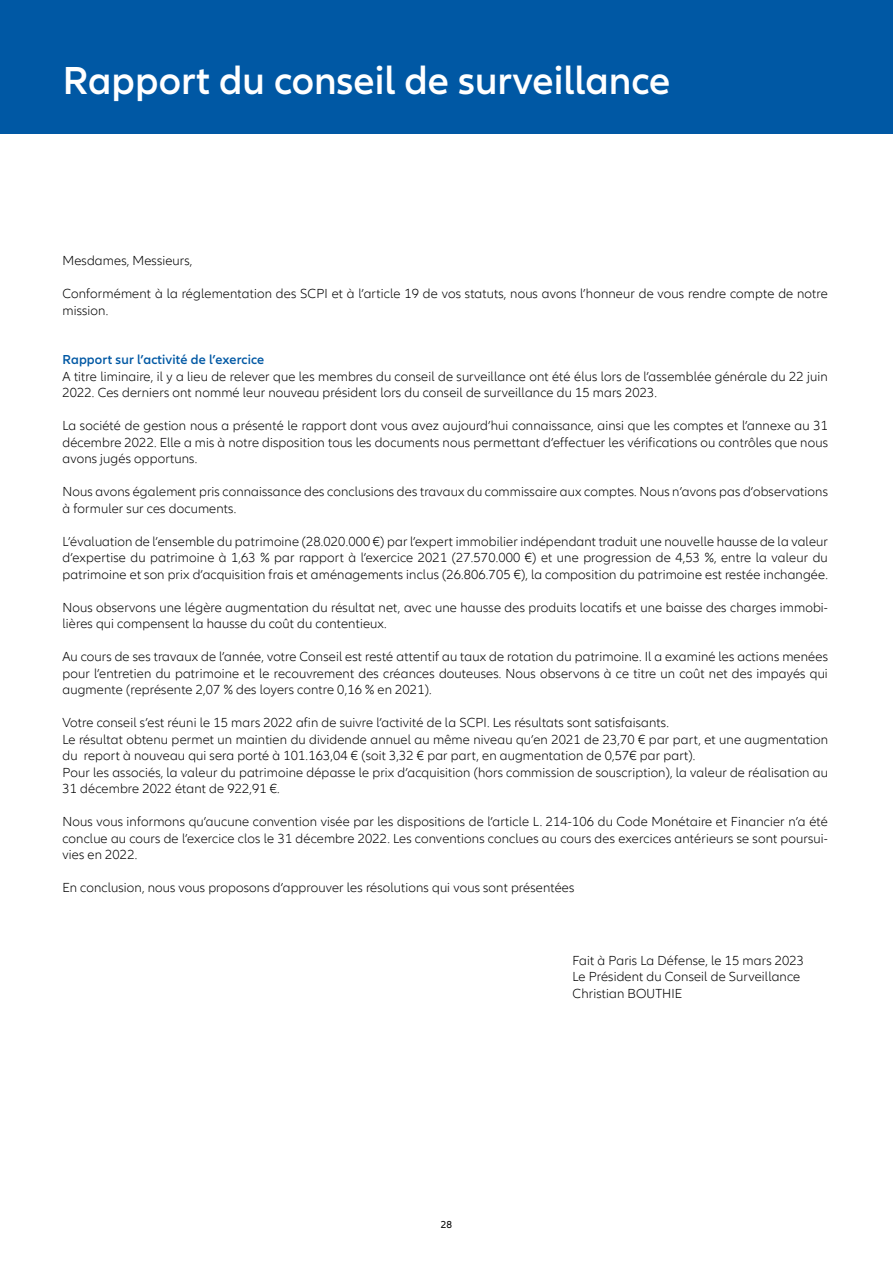
<style>
.page{position:relative;width:893px;height:1263px;background:#fff}
.page>*{position:absolute;margin:0;border:0;box-sizing:border-box;transform-origin:0 0}
.t1{font:600 40.5px "Allianz Neo";color:#fff}
.t2{font:300 13.5px/16.5px "Allianz Neo";letter-spacing:.01em;color:#000}
.t3{font:600 13.5px "Allianz Neo";letter-spacing:.01em;color:#0058a4}
.t4{font:10.5px "Allianz Neo";color:#000}
</style>
<div class="page">
<div style="left:0;top:0;width:893px;height:133px;background:#0058a4"></div>
<h1 class="t1" style="left:63px;top:57px;width:609px">Rapport du conseil de surveillance</h1>
<p class="t2" style="left:62px;top:253px;width:131px">M esdames, M essieurs,</p>
<p class="t2" style="left:62px;top:286px;width:767px">Conformément à la réglementation des SCPI et à l’article 19 de vos statuts, nous avons l’honneur de vous rendre compte de notre mission.</p>
<p class="t3" style="left:62px;top:352px;width:203px">Rapport sur l’activité de l’exercice</p>
<p class="t2" style="left:62px;top:369px;width:767px">A titre liminaire, il y a lieu de relever que les membres du conseil de surveillance ont été élus lors de l’assemblée générale du 22 juin<br>2022. Ces derniers ont nommé leur nouveau président lors du conseil de surveillance du 15 mars 2023.</p>
<p class="t2" style="left:62px;top:418px;width:767px;text-align:justify">La société de gestion nous a présenté le rapport dont vous avez aujourd’hui connaissance, ainsi que les comptes et l’annexe au 31 décembre 2022. Elle a mis à notre disposition tous les documents nous permettant d’effectuer les vérifications ou contrôles que nous avons jugés opportuns.</p>
<p class="t2" style="left:62px;top:484px;width:767px">N ous avons également pris connaissance des conclusions des travaux du commissaire aux comptes. N ous n’avons pas d’observations à formuler sur ces documents.</p>
<p class="t2" style="left:62px;top:534px;width:767px;text-align:justify">L’évaluation de l’ensemble du patrimoine (28.020.000 €) par l’expert immobilier indépendant traduit une nouvelle hausse de la valeur d’expertise du patrimoine à 1,63 % par rapport à l’exercice 2021 (27.570.000 €) et une progression de 4,53 %, entre la valeur du patrimoine et son prix d’acquisition frais et aménagements inclus (26.806.705 €), la composition du patrimoine est restée inchangée.</p>
<p class="t2" style="left:62px;top:600px;width:767px">N ous observons une légère augmentation du résultat net, avec une hausse des produits locatifs et une baisse des charges immobi&shy;lières qui compensent la hausse du coût du contentieux.</p>
<p class="t2" style="left:62px;top:649px;width:767px;text-align:justify">Au cours de ses travaux de l’année, votre Conseil est resté attentif au taux de rotation du patrimoine. I l a examiné les actions menées pour l’entretien du patrimoine et le recouvrement des créances douteuses. N ous observons à ce titre un coût net des impayés qui augmente (représente 2,07 % des loyers contre 0,16 % en 2021).</p>
<p class="t2" style="left:62px;top:715px;width:767px">Votre conseil s’est réuni le 15 mars 2022 afin de suivre l’activité de la SCPI. Les résultats sont satisfaisants.<br>Le résultat obtenu permet un maintien du dividende annuel au même niveau qu’en 2021 de 23,70 € par part, et une augmentation du report à nouveau qui sera porté à 101.163,04 € (soit 3,32 € par part, en augmentation de 0,57€ par part).<br>Pour les associés, la valeur du patrimoine dépasse le prix d’acquisition (hors commission de souscription), la valeur de réalisation au 31 décembre 2022 étant de 922,91 €.</p>
<p class="t2" style="left:62px;top:814px;width:767px;text-align:justify">N ous vous informons qu’aucune convention visée par les dispositions de l’article L. 214-106 du Code M onétaire et Financier n’a été conclue au cours de l’exercice clos le 31 décembre 2022. Les conventions conclues au cours des exercices antérieurs se sont poursui&shy;vies en 2022.</p>
<p class="t2" style="left:62px;top:880px;width:513px">En conclusion, nous vous proposons d’approuver les résolutions qui vous sont présentées</p>
<p class="t4" style="left:441px;top:1219px;width:13px">28</p>
<p class="t2" style="left:572px;top:952px;width:233px">Fait à Paris La Défense, le 15 mars 2023<br>Le Président du Conseil de Surveillance<br>Christian BOUTHIE</p>
</div>
